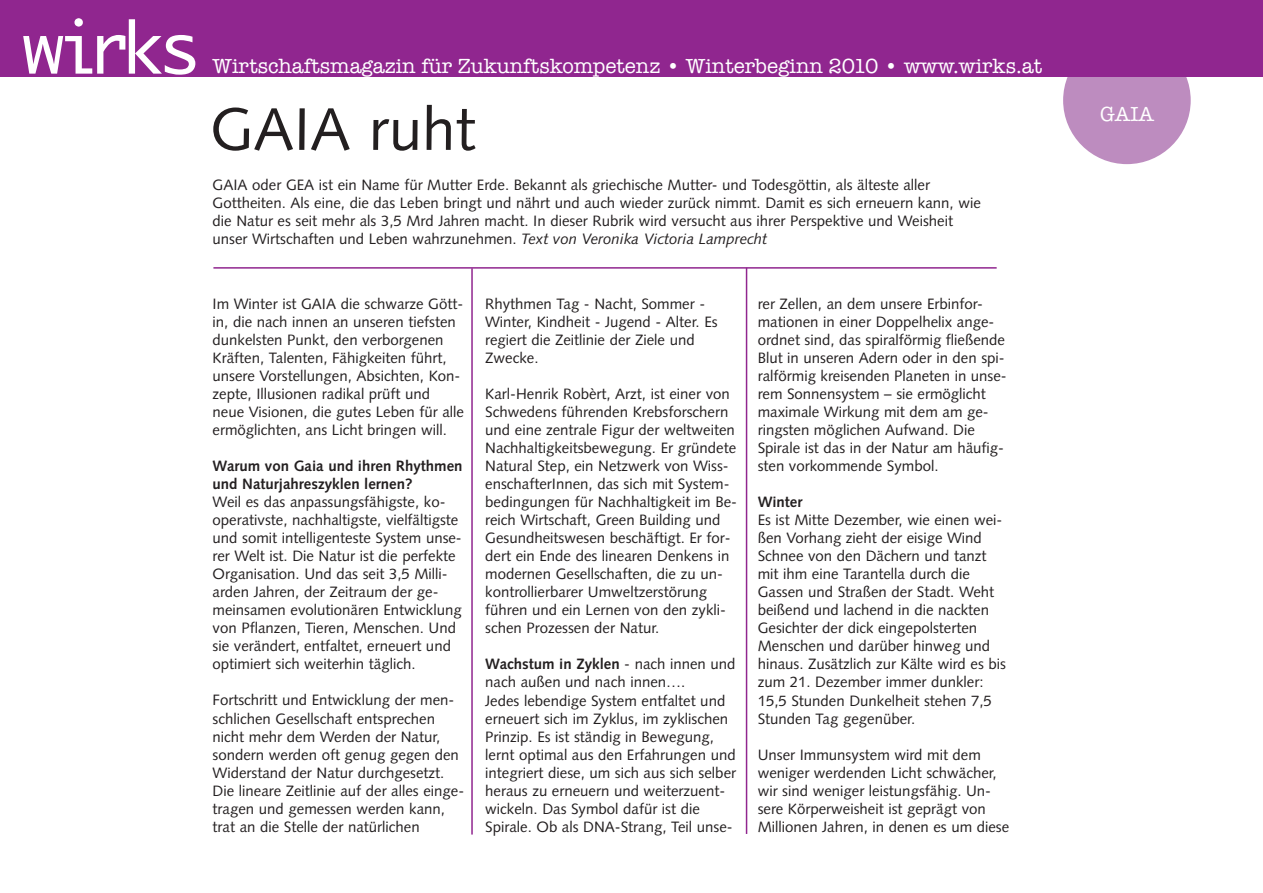
<style>
.page{position:relative;width:1263px;height:893px;background:#fff}
.page>*{position:absolute;margin:0;border:0;box-sizing:border-box;transform-origin:0 0}
.t1{font:69px "Ayuthaya";letter-spacing:-.09em;color:#fff}
.t2{font:60px "Syntax";color:#231f20}
.t3{font:21px "American Typewriter";color:#fff}
.t4{font:15px/18px "Syntax";color:#231f20}
.t5{font:700 15px/18px "Syntax";color:#231f20}
.s1{font-style:italic}
.s2{font-weight:700}
</style>
<div class="page">
<div style="left:1063px;top:37px;width:128px;height:127px;background:#bd8cbf;border-radius:50%"></div>
<div style="left:0;top:0;width:1263px;height:77px;background:#90268f"></div>
<hr style="left:471px;top:268px;width:2px;height:566px;background:#90268f">
<hr style="left:746px;top:268px;width:1px;height:566px;background:#90268f">
<hr style="left:213px;top:267px;width:784px;height:2px;background:#90268f">
<h1 class="t1" style="left:22px;top:9px;width:180px">wirks</h1>
<h3 class="t3" style="left:213px;top:54px;width:831px">Wirtschaftsmagazin für Zukunftskompetenz • Winterbeginn 2010 • www.wirks.at</h3>
<h2 class="t2" style="left:210px;top:105px;width:267px">GAIA ruht</h2>
<p class="t4" style="left:213px;top:177px;width:770px">GAIA oder GEA ist ein Name für Mutter Erde. Bekannt als griechische Mutter- und Todesgöttin, als älteste aller Gottheiten. Als eine, die das Leben bringt und nährt und auch wieder zurück nimmt. Damit es sich erneuern kann, wie die Natur es seit mehr als 3,5 Mrd Jahren macht. In dieser Rubrik wird versucht aus ihrer Perspektive und Weisheit unser Wirtschaften und Leben wahrzunehmen. <span class="s1">Text von Veronika Victoria Lamprecht</span></p>
<p class="t4" style="left:213px;top:296px;width:253px">Im Winter ist GAIA die schwarze Gött&shy;in, die nach innen an unseren tiefsten dunkelsten Punkt, den verborgenen Kräften, Talenten, Fähigkeiten führt, unsere Vorstellungen, Absichten, Kon&shy;zepte, Illusionen radikal prüft und neue Visionen, die gutes Leben für alle ermöglichten, ans Licht bringen will.</p>
<p class="t5" style="left:213px;top:458px;width:251px">Warum von Gaia und ihren Rhythmen und Naturjahreszyklen lernen?</p>
<p class="t4" style="left:213px;top:494px;width:251px">Weil es das anpassungsfähigste, ko&shy;operativste, nachhaltigste, vielfältigste und somit intelligenteste System unse&shy;rer Welt ist. Die Natur ist die perfekte Organisation. Und das seit 3,5 Milli&shy;arden Jahren, der Zeitraum der ge&shy;meinsamen evolutionären Entwicklung von Pflanzen, Tieren, Menschen. Und sie verändert, entfaltet, erneuert und optimiert sich weiterhin täglich.</p>
<p class="t4" style="left:213px;top:693px;width:253px">Fortschritt und Entwicklung der men&shy;schlichen Gesellschaft entsprechen nicht mehr dem Werden der Natur, sondern werden oft genug gegen den Widerstand der Natur durchgesetzt.<br>Die lineare Zeitlinie auf der alles einge&shy;tragen und gemessen werden kann, trat an die Stelle der natürlichen</p>
<p class="t4" style="left:485px;top:296px;width:234px">Rhythmen Tag - Nacht, Sommer -<br>Winter, Kindheit - Jugend - Alter. Es regiert die Zeitlinie der Ziele und<br>Zwecke.</p>
<p class="t4" style="left:485px;top:386px;width:253px">Karl-Henrik Robèrt, Arzt, ist einer von Schwedens führenden Krebsforschern und eine zentrale Figur der weltweiten Nachhaltigkeitsbewegung. Er gründete Natural Step, ein Netzwerk von Wiss&shy;enschafterInnen, das sich mit System&shy;bedingungen für Nachhaltigkeit im Be&shy;reich Wirtschaft, Green Building und Gesundheitswesen beschäftigt. Er for&shy;dert ein Ende des linearen Denkens in modernen Gesellschaften, die zu un&shy;kontrollierbarer Umweltzerstörung führen und ein Lernen von den zykli&shy;schen Prozessen der Natur.</p>
<p class="t4" style="left:485px;top:657px;width:252px"><span class="s2">Wachstum in Zyklen</span> - nach innen und nach außen und nach innen….<br>Jedes lebendige System entfaltet und erneuert sich im Zyklus, im zyklischen Prinzip. Es ist ständig in Bewegung, lernt optimal aus den Erfahrungen und integriert diese, um sich aus sich selber heraus zu erneuern und weiterzuent&shy;wickeln. Das Symbol dafür ist die Spirale. Ob als DNA-Strang, Teil unse-</p>
<p class="t4" style="left:758px;top:296px;width:251px">rer Zellen, an dem unsere Erbinfor&shy;mationen in einer Doppelhelix ange&shy;ordnet sind, das spiralförmig fließende Blut in unseren Adern oder in den spi&shy;ralförmig kreisenden Planeten in unse&shy;rem Sonnensystem – sie ermöglicht maximale Wirkung mit dem am ge&shy;ringsten möglichen Aufwand. Die Spirale ist das in der Natur am häufig&shy;sten vorkommende Symbol.</p>
<p class="t5" style="left:758px;top:494px;width:46px">Winter</p>
<p class="t4" style="left:758px;top:512px;width:250px">Es ist Mitte Dezember, wie einen wei&shy;ßen Vorhang zieht der eisige Wind Schnee von den Dächern und tanzt mit ihm eine Tarantella durch die Gassen und Straßen der Stadt. Weht beißend und lachend in die nackten Gesichter der dick eingepolsterten Menschen und darüber hinweg und hinaus. Zusätzlich zur Kälte wird es bis zum 21. Dezember immer dunkler:<br>15,5 Stunden Dunkelheit stehen 7,5<br>Stunden Tag gegenüber.</p>
<p class="t4" style="left:758px;top:747px;width:253px">Unser Immunsystem wird mit dem weniger werdenden Licht schwächer, wir sind weniger leistungsfähig. Un&shy;sere Körperweisheit ist geprägt von Millionen Jahren, in denen es um diese</p>
<h3 class="t3" style="left:1100px;top:102px;width:55px">GAIA</h3>
</div>
